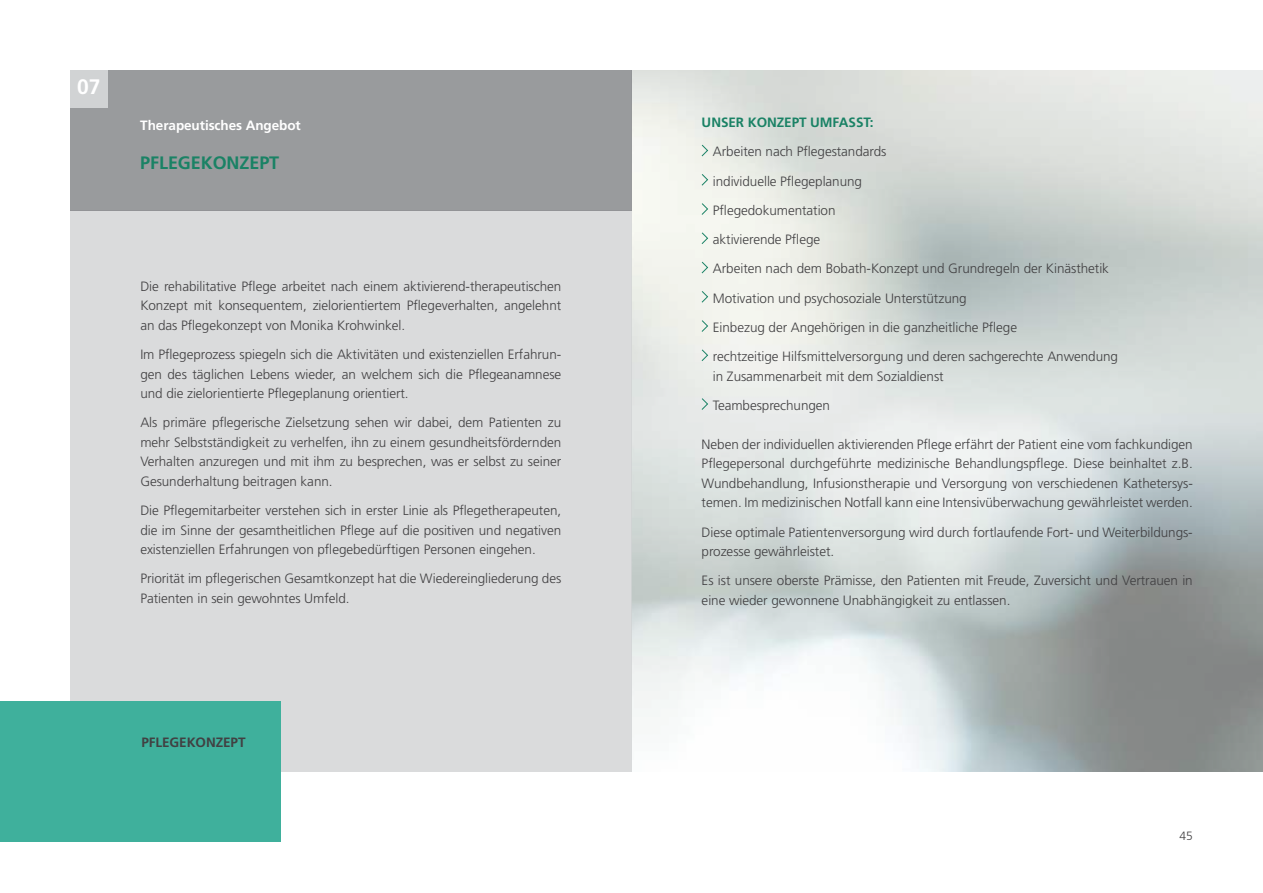
<style>
.page{position:relative;width:1263px;height:893px;background:#fff}
.page>*{position:absolute;margin:0;border:0;box-sizing:border-box;transform-origin:0 0}
.t1{font:700 21px "Frutiger LT";color:#fff}
.t2{font:700 18px "Frutiger LT";letter-spacing:-.005em;color:#1a8265}
.t3{font:300 13.5px/19.5px "Frutiger LT";letter-spacing:-.005em;color:#414042}
.t4{font:700 13.5px "Frutiger LT";letter-spacing:-.005em;color:#fff}
.t5{font:700 13.5px "Frutiger LT";letter-spacing:-.005em;color:#1a8265}
.t6{font:700 13.5px "Frutiger LT";letter-spacing:-.005em;color:#414042}
.t7{font:300 12px "Frutiger LT";color:#414042}
</style>
<div class="page">
<div style="left:70px;top:210px;width:561px;height:562px;background:#dadbdc"></div>
<div style="left:70px;top:70px;width:561px;height:140px;background:#999b9d"></div>
<div style="left:70px;top:70px;width:37px;height:37px;background:#d1d3d4"></div>
<svg style="left:701px;top:144px;width:8px;height:13px"></svg>
<svg style="left:701px;top:173px;width:8px;height:13px"></svg>
<svg style="left:701px;top:202px;width:8px;height:14px"></svg>
<svg style="left:701px;top:232px;width:8px;height:13px"></svg>
<svg style="left:701px;top:261px;width:8px;height:13px"></svg>
<svg style="left:701px;top:290px;width:8px;height:13px"></svg>
<svg style="left:701px;top:319px;width:8px;height:14px"></svg>
<svg style="left:701px;top:349px;width:8px;height:13px"></svg>
<svg style="left:701px;top:397px;width:8px;height:14px"></svg>
<div style="left:0;top:702px;width:281px;height:140px;background:#3fb09c"></div>
<h1 class="t1" style="left:77px;top:74px;width:25px">07</h1>
<p class="t4" style="left:140px;top:118px;width:162px">THERAPEUTISCHES ANGEBOT</p>
<h2 class="t2" style="left:140px;top:153px;width:140px">PFLEGEKONZEPT</h2>
<p class="t3" style="left:140px;top:277px;width:422px;text-align:justify">Die rehabilitative Pflege arbeitet nach einem aktivierend-therapeutischen Konzept mit konsequentem, zielorientiertem Pflegeverhalten, angelehnt an das Pflegekonzept von Monika Krohwinkel.</p>
<p class="t3" style="left:140px;top:345px;width:422px;text-align:justify">Im Pflegeprozess spiegeln sich die Aktivitäten und existenziellen Erfahrun&shy;gen des täglichen Lebens wieder, an welchem sich die Pflegeanamnese und die zielorientierte Pflegeplanung orientiert.</p>
<p class="t3" style="left:140px;top:413px;width:422px;text-align:justify">Als primäre pflegerische Zielsetzung sehen wir dabei, dem Patienten zu mehr Selbstständigkeit zu verhelfen, ihn zu einem gesundheitsfördernden Verhalten anzuregen und mit ihm zu besprechen, was er selbst zu seiner Gesunderhaltung beitragen kann.</p>
<p class="t3" style="left:140px;top:501px;width:422px;text-align:justify">Die Pflegemitarbeiter verstehen sich in erster Linie als Pflegetherapeuten, die im Sinne der gesamtheitlichen Pflege auf die positiven und negativen existenziellen Erfahrungen von pflegebedürftigen Personen eingehen.</p>
<p class="t3" style="left:140px;top:569px;width:422px">Priorität im pflegerischen Gesamtkonzept hat die Wiedereingliederung des<br>Patienten in sein gewohntes Umfeld.</p>
<p class="t6" style="left:141px;top:734px;width:106px">PFLEGEKONZEPT</p>
<p class="t5" style="left:702px;top:114px;width:129px">UNSER KONZEPT UMFA</p>
<p class="t5" style="left:848px;top:114px;width:27px">SST:</p>
<p class="t3" style="left:713px;top:137px;width:407px;line-height:29.2px">Arbeiten nach Pflegestandards<br>individuelle Pflegeplanung<br>Pflegedokumentation<br>aktivierende Pflege<br>Arbeiten nach dem Bobath-Konzept und Grundregeln der Kinästhetik Motivation und psychosoziale Unterstützung<br>Einbezug der Angehörigen in die ganzheitliche Pflege<br>rechtzeitige Hilfsmittelversorgung und deren sachgerechte Anwendung</p>
<p class="t3" style="left:713px;top:361px;width:232px;line-height:29.2px">in Zusammenarbeit mit dem Sozialdienst<br>Teambesprechungen</p>
<p class="t3" style="left:702px;top:435px;width:493px;text-align:justify">Neben der individuellen aktivierenden Pflege erfährt der Patient eine vom fachkundigen Pflegepersonal durchgeführte medizinische Behandlungspflege. Diese beinhaltet z.B.<br>Wundbehandlung, Infusionstherapie und Versorgung von verschiedenen Kathetersys&shy;temen. Im medizinischen Notfall kann eine Intensivüberwachung gewährleistet werden.</p>
<p class="t3" style="left:702px;top:522px;width:493px">Diese optimale Patientenversorgung wird durch fortlaufende Fort- und Weiterbildungs&shy;prozesse gewährleistet.</p>
<p class="t3" style="left:702px;top:571px;width:493px">Es ist unsere oberste Prämisse, den Patienten mit Freude, Zuversicht und Vertrauen in eine wieder gewonnene Unabhängigkeit zu entlassen.</p>
<p class="t7" style="left:1179px;top:829px;width:15px">45</p>
</div>
